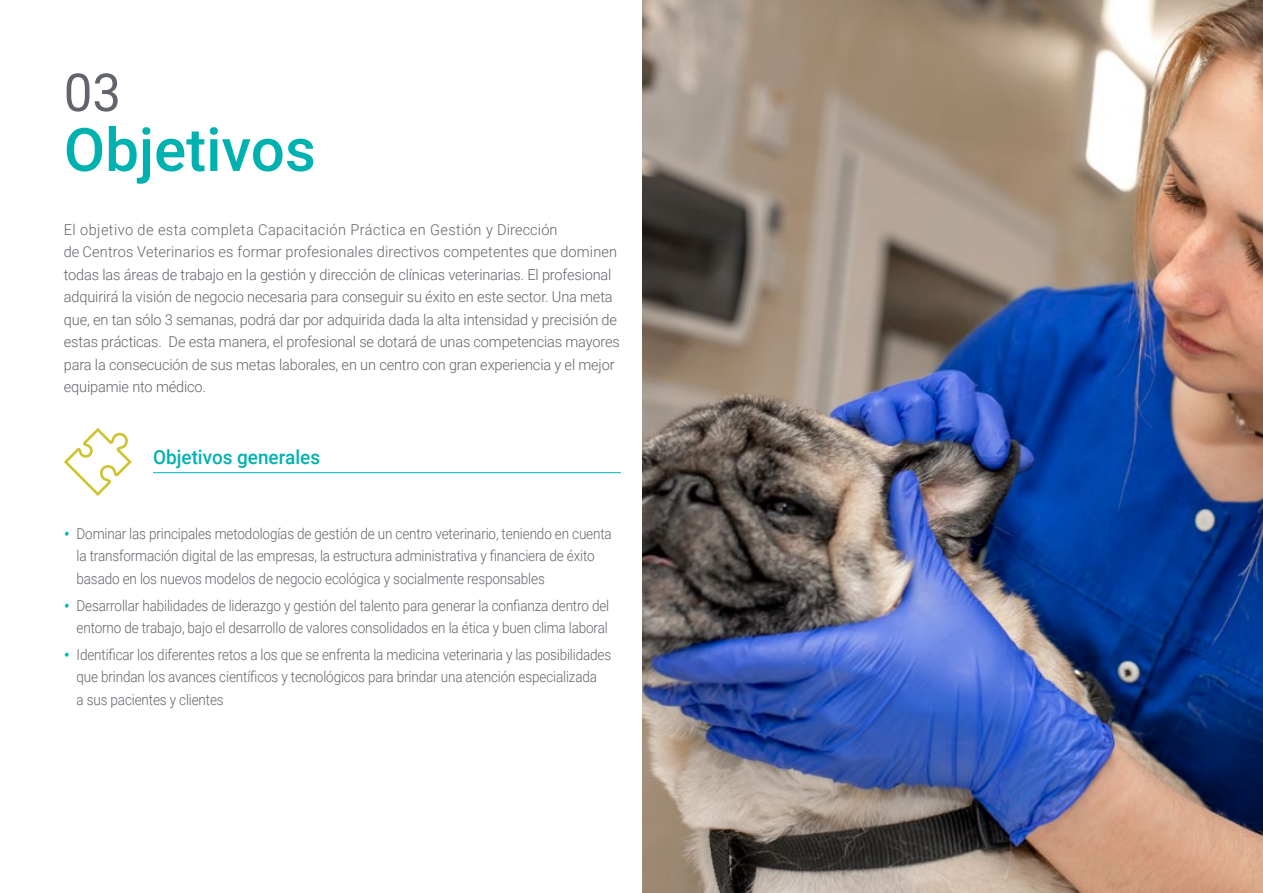
<style>
.page{position:relative;width:1263px;height:893px;background:#fff}
.page>*{position:absolute;margin:0;border:0;box-sizing:border-box;transform-origin:0 0}
.t1{font:500 60px "Roboto";color:#00b2af}
.t2{font:52.5px "Roboto";color:#61646a}
.t3{font:500 19.5px "Roboto";color:#00b2af}
.t4{font:300 15px/22.5px "Roboto";letter-spacing:-.01em;color:#61646a;scale:.9 1}
.t5{font:300 15px/22.5px "Roboto";letter-spacing:-.01em;color:#61646a}
</style>
<div class="page">
<img style="left:642px;top:0;width:621px;height:893px">
<hr style="left:153px;top:472px;width:468px;height:1px;background:#00b2af">
<svg style="left:64px;top:428px;width:68px;height:68px"></svg>
<h2 class="t2" style="left:64px;top:56px;width:59px">03</h2>
<h1 class="t1" style="left:64px;top:108px;width:254px">Objetivos</h1>
<p class="t5" style="left:64px;top:217px;width:557px">El objetivo de esta completa Capacitación Práctica en Gestión y Dirección<br>de Centros Veterinarios es formar profesionales directivos competentes que dominen todas las áreas de trabajo en la gestión y dirección de clínicas veterinarias. El profesional adquirirá la visión de negocio necesaria para conseguir su éxito en este sector. Una meta que, en tan sólo 3 semanas, podrá dar por adquirida dada la alta intensidad y precisión de estas prácticas. De esta manera, el profesional se dotará de unas competencias mayores para la consecución de sus metas laborales, en un centro con gran experiencia y el mejor equipamie nto médico.</p>
<h3 class="t3" style="left:153px;top:444px;width:169px">Objetivos generales</h3>
<p class="t4" style="left:77px;top:522px;width:596px">Dominar las principales metodologías de gestión de un centro veterinario, teniendo en cuenta la transformación digital de las empresas, la estructura administrativa y financiera de éxito basado en los nuevos modelos de negocio ecológica y socialmente responsables</p>
<p class="t4" style="left:77px;top:593px;width:593px">Desarrollar habilidades de liderazgo y gestión del talento para generar la confianza dentro del entorno de trabajo, bajo el desarrollo de valores consolidados en la ética y buen clima laboral</p>
<p class="t4" style="left:77px;top:643px;width:596px">Identificar los diferentes retos a los que se enfrenta la medicina veterinaria y las posibilidades que brindan los avances científicos y tecnológicos para brindar una atención especializada<br>a sus pacientes y clientes</p>
</div>
